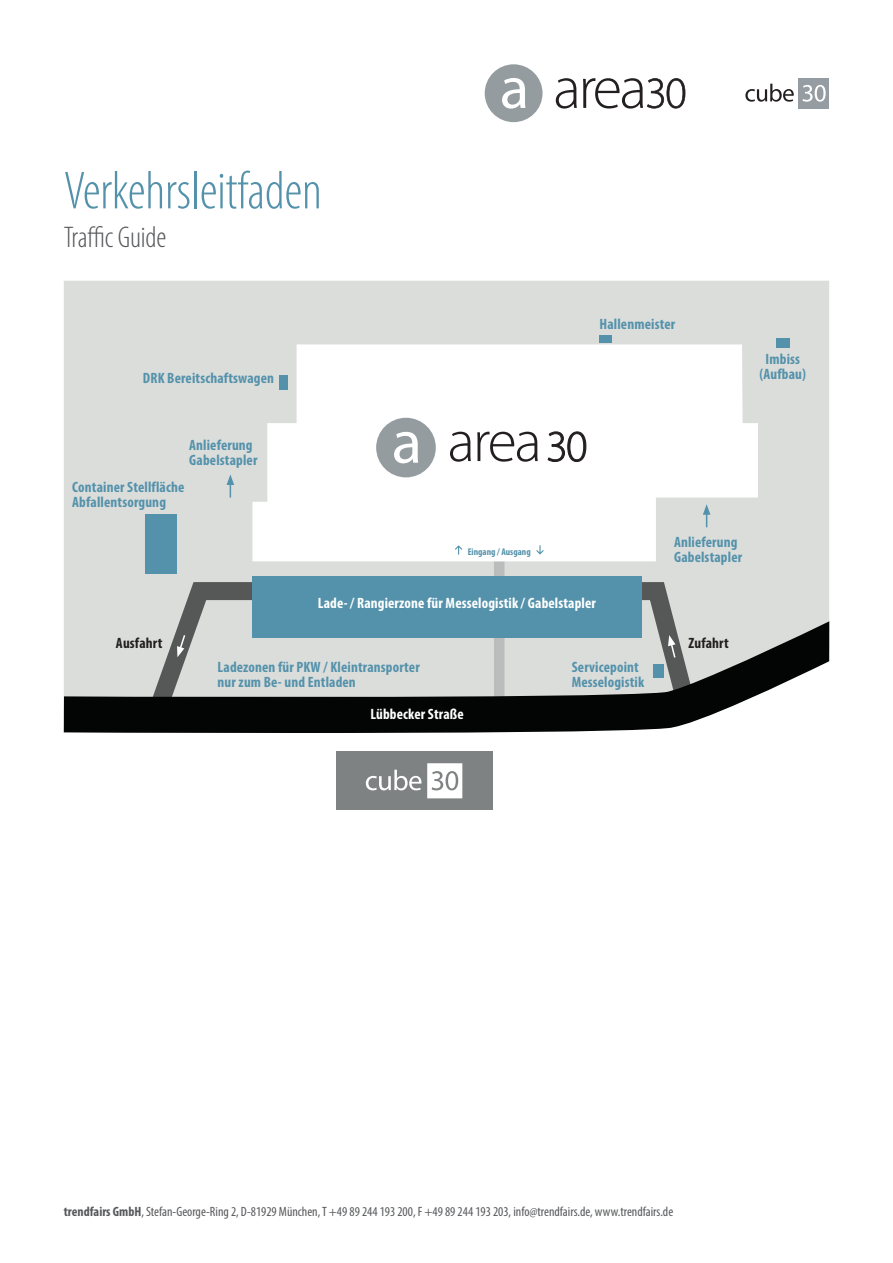
<style>
.page{position:relative;width:893px;height:1263px;background:#fff}
.page>*{position:absolute;margin:0;border:0;box-sizing:border-box;transform-origin:0 0}
.Headline_linksbündig{font:300 condensed 54px "Myriad Pro";letter-spacing:-.005em;color:#5492ab}
.Headline_linksbündig-2{font:300 condensed 30px "Myriad Pro";letter-spacing:-.005em;color:#57585a}
.Copytext{font:700 condensed 15px "Myriad Pro";letter-spacing:.01em;color:#5492ab}
.Copytext-2{font:700 condensed 15px "Myriad Pro";letter-spacing:.01em;color:#fff}
.Copytext-3{font:700 condensed 15px "Myriad Pro";letter-spacing:.01em;color:#231f20}
.Fließtext{font:condensed 13.5px "Myriad Pro";color:#57585a}
.Aussteller{font:700 condensed 9.75px "Myriad Pro";color:#5492ab}
.s1{font-weight:700}
</style>
<div class="page">
<div style="left:485px;top:64px;width:57px;height:58px;background:#949ca0;border-radius:50%"></div>
<svg style="left:556px;top:78px;width:21px;height:31px"></svg>
<svg style="left:502px;top:78px;width:23px;height:31px"></svg>
<svg style="left:583px;top:78px;width:102px;height:31px"></svg>
<div style="left:799px;top:78px;width:30px;height:31px;background:#969da2"></div>
<svg style="left:745px;top:84px;width:49px;height:18px"></svg>
<svg style="left:802px;top:85px;width:24px;height:17px"></svg>
<div style="left:64px;top:281px;width:765px;height:340px;background:#dbdddb"></div>
<div style="left:494px;top:561px;width:10px;height:158px;background:#bbbcbc"></div>
<svg style="left:130px;top:573px;width:579px;height:48px;background:#bcbebc"></svg>
<div style="left:252px;top:576px;width:390px;height:62px;background:#5492ab"></div>
<svg style="left:252px;top:344px;width:506px;height:217px"></svg>
<div style="left:145px;top:514px;width:31px;height:60px;background:#5492ab"></div>
<div style="left:279px;top:375px;width:8px;height:15px;background:#5492ab"></div>
<div style="left:600px;top:335px;width:12px;height:7px;background:#5492ab"></div>
<div style="left:776px;top:339px;width:14px;height:9px;background:#5492ab"></div>
<svg style="left:227px;top:474px;width:7px;height:23px"></svg>
<svg style="left:703px;top:504px;width:7px;height:23px"></svg>
<div style="left:376px;top:418px;width:60px;height:59px;background:#949ca0;border-radius:50%"></div>
<svg style="left:394px;top:432px;width:24px;height:31px"></svg>
<svg style="left:450px;top:432px;width:21px;height:30px"></svg>
<svg style="left:477px;top:432px;width:61px;height:30px"></svg>
<svg style="left:547px;top:431px;width:39px;height:31px"></svg>
<div style="left:336px;top:751px;width:156px;height:59px;background:#7f8283"></div>
<svg style="left:366px;top:770px;width:55px;height:20px"></svg>
<svg style="left:427px;top:763px;width:35px;height:35px"></svg>
<svg style="left:455px;top:545px;width:7px;height:10px"></svg>
<svg style="left:536px;top:545px;width:8px;height:9px"></svg>
<svg style="left:64px;top:621px;width:765px;height:112px;fill:#dbdddb"></svg>
<p class="Headline_linksbündig" style="left:64px;top:159px;width:260px">Verkehrsleitfaden</p>
<p class="Headline_linksbündig-2" style="left:64px;top:219px;width:104px">Traffic Guide</p>
<p class="Copytext" style="left:143px;top:369px;width:133px">DRK Bereitschaftswagen</p>
<p class="Copytext" style="left:600px;top:314px;width:77px">Hallenmeister</p>
<p class="Copytext" style="left:766px;top:350px;width:36px">Imbiss</p>
<p class="Copytext" style="left:760px;top:365px;width:48px">(Aufbau)</p>
<p class="Copytext" style="left:189px;top:436px;width:65px">Anlieferung</p>
<p class="Copytext" style="left:189px;top:451px;width:70px">Gabelstapler</p>
<p class="Copytext" style="left:72px;top:477px;width:114px">Container Stellfläche</p>
<p class="Copytext" style="left:72px;top:492px;width:95px">Abfallentsorgung</p>
<p class="Aussteller" style="left:468px;top:545px;width:64px">Eingang / Ausgang</p>
<p class="Copytext-2" style="left:318px;top:594px;width:280px">Lade- / Rangierzone für Messelogistik / Gabelstapler</p>
<p class="Copytext" style="left:674px;top:533px;width:65px">Anlieferung</p>
<p class="Copytext" style="left:674px;top:548px;width:70px">Gabelstapler</p>
<p class="Copytext-3" style="left:116px;top:634px;width:48px">Ausfahrt</p>
<p class="Copytext-3" style="left:688px;top:634px;width:42px">Zufahrt</p>
<p class="Copytext" style="left:218px;top:657px;width:204px">Ladezonen für PKW / Kleintransporter</p>
<p class="Copytext" style="left:218px;top:672px;width:140px">nur zum Be- und Entladen</p>
<p class="Copytext-2" style="left:370px;top:704px;width:95px">Lübbecker Straße</p>
<p class="Copytext" style="left:572px;top:657px;width:69px">Servicepoint</p>
<p class="Copytext" style="left:572px;top:672px;width:74px">Messelogistik</p>
<p class="Fließtext" style="left:64px;top:1203px;width:611px"><span class="s1">trendfairs GmbH</span>, Stefan-George-Ring 2, D-81929 München, T +49 89 244 193 200, F +49 89 244 193 203, info@trendfairs.de, www.trendfairs.de</p>
</div>
